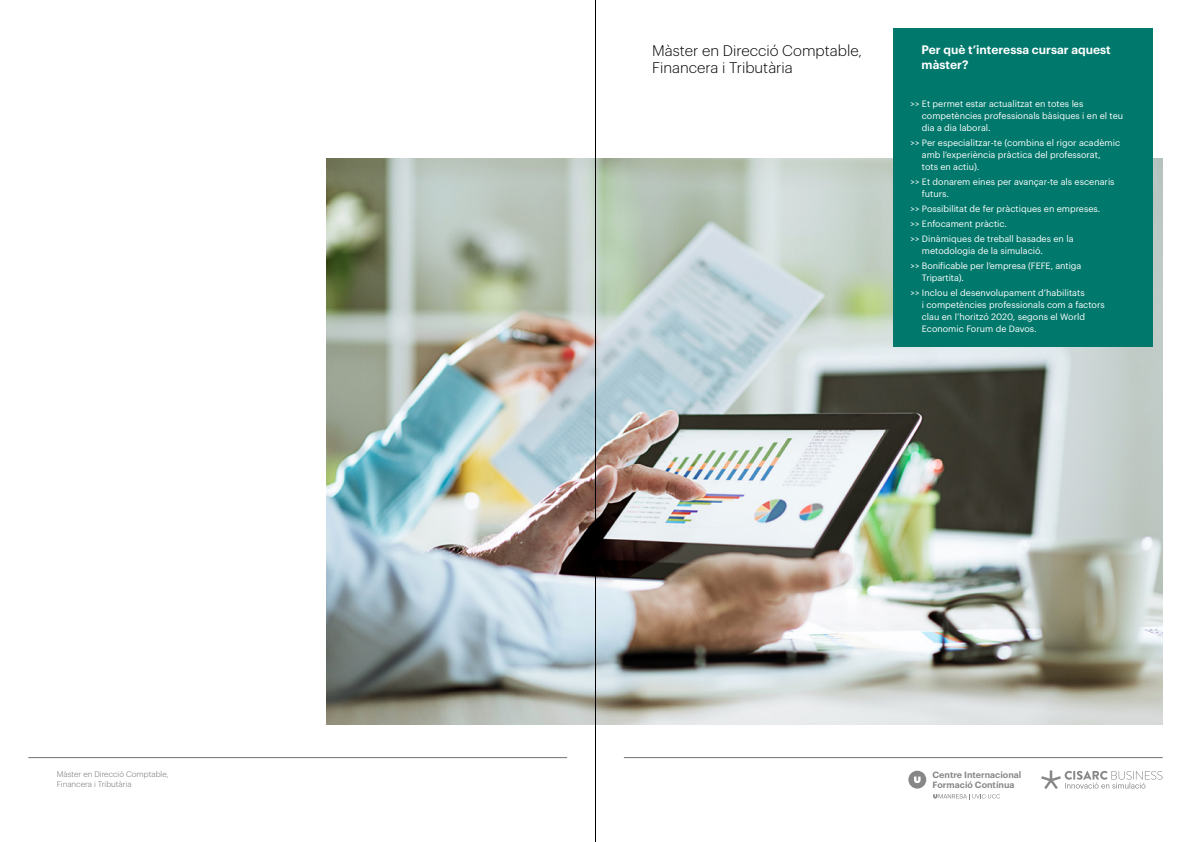
<style>
.page{position:relative;width:1191px;height:842px;background:#fff}
.page>*{position:absolute;margin:0;border:0;box-sizing:border-box;transform-origin:0 0}
.t1{font:300 15px/17px "Graphik";color:#000}
.t2{font:600 12px/15px "Graphik";color:#fff}
.t3{font:9px/12px "Graphik";color:#fff}
.t4{font:600 8.9px/10.4px "Graphik";color:#878787}
.t5{font:300 8px/10px "Graphik";color:#706f6f}
</style>
<div class="page">
<div style="left:908px;top:771px;width:18px;height:18px;background:#878787;border-radius:50%"></div>
<svg style="left:914px;top:776px;width:6px;height:7px"></svg>
<svg style="left:933px;top:794px;width:67px;height:5px"></svg>
<hr style="left:624px;top:757px;width:538px;height:1px;background:#706f6f">
<svg style="left:1041px;top:770px;width:121px;height:19px"></svg>
<hr style="left:28px;top:757px;width:539px;height:1px;background:#706f6f">
<img style="left:326px;top:159px;width:836px;height:565px">
<div style="left:893px;top:28px;width:259px;height:319px;background:#00786c"></div>
<hr style="left:595px;top:0;width:1px;height:842px;background:#000">
<p class="t5" style="left:57px;top:768px;width:113px">Màster en Direcció Comptable,<br>Financera i Tributària</p>
<h1 class="t1" style="left:652px;top:41px;width:211px">Màster en Direcció Comptable,<br>Financera i Tributària</h1>
<h2 class="t2" style="left:921px;top:41px;width:191px">Per què t’interessa cursar aquest màster?</h2>
<p class="t3" style="left:921px;top:97px;width:203px;text-indent:-11px">&gt;&gt; Et permet estar actualitzat en totes les competències professionals bàsiques i en el teu dia a dia laboral.</p>
<p class="t3" style="left:921px;top:136px;width:200px;text-indent:-11px">&gt;&gt; Per especialitzar-te (combina el rigor acadèmic amb l’experiència pràctica del professorat,<br>tots en actiu).</p>
<p class="t3" style="left:921px;top:175px;width:194px;text-indent:-11px">&gt;&gt; Et donarem eines per avançar-te als escenaris futurs.</p>
<p class="t3" style="left:910px;top:200px;width:191px;line-height:15px">&gt;&gt; Possibilitat de fer pràctiques en empreses. &gt;&gt; Enfocament pràctic.<br>&gt;&gt; Dinàmiques de treball basades en la</p>
<p class="t3" style="left:910px;top:242px;width:172px;line-height:15px;text-indent:11px">metodologia de la simulació.<br>&gt;&gt; Bonificable per l’empresa (FEFE, antiga</p>
<p class="t3" style="left:910px;top:269px;width:176px;line-height:15px;text-indent:11px">Tripartita).<br>&gt;&gt; Inclou el desenvolupament d’habilitats</p>
<p class="t3" style="left:921px;top:298px;width:184px">i competències professionals com a factors clau en l’horitzó 2020, segons el World<br>Economic Forum de Davos.</p>
<p class="t4" style="left:932px;top:768px;width:90px">Centre Internacional<br>Formació Contínua</p>
</div>
